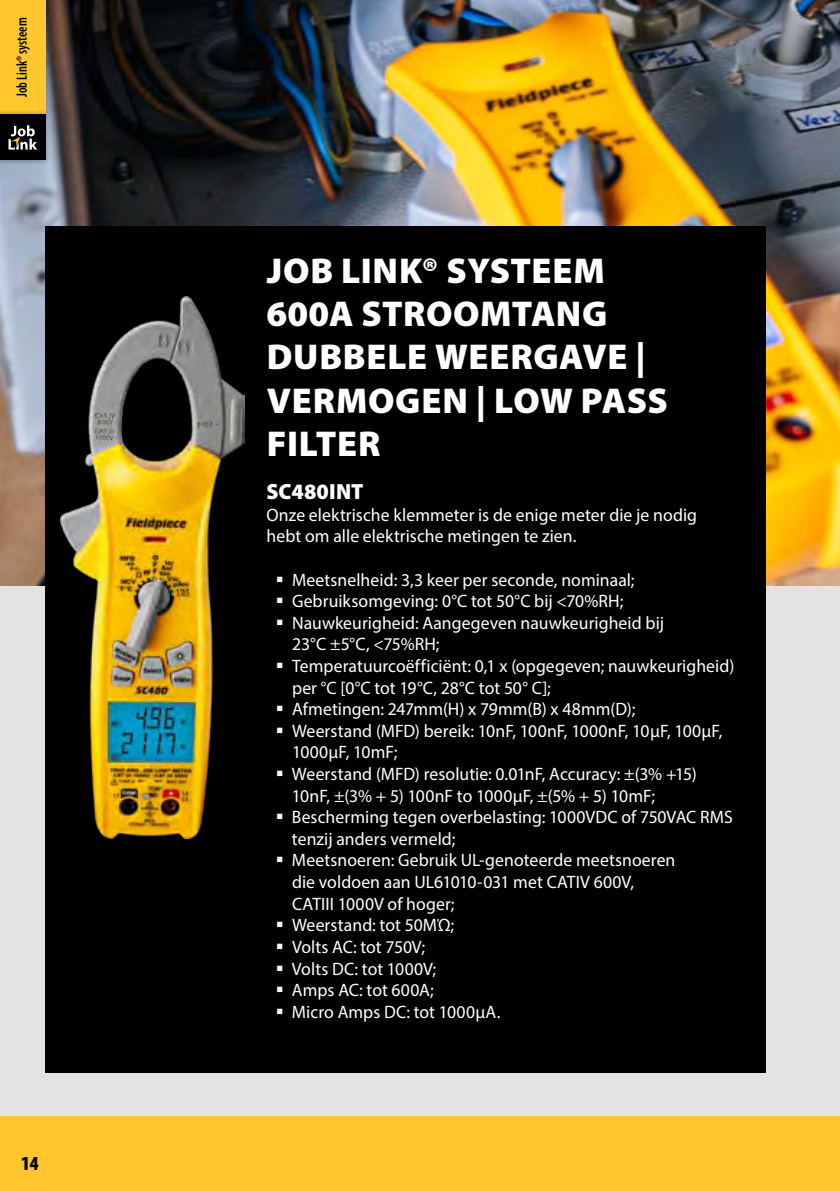
<style>
.page{position:relative;width:840px;height:1191px;background:#fff}
.page>*{position:absolute;margin:0;border:0;box-sizing:border-box;transform-origin:0 0}
.t1{font:900 36px/43.2px "Myriad Pro";letter-spacing:.015em;color:#fff}
.t2{font:900 22px "Myriad Pro";letter-spacing:.005em;color:#fff}
.t3{font:900 condensed 20px "Myriad Pro";color:#000}
.t4{font:18px/21.6px "Myriad Pro";letter-spacing:.005em;color:#fff}
.t5{font:600 condensed 15px "Myriad Pro";color:#000;scale:.9 1}
</style>
<div class="page">
<div style="left:0;top:1115px;width:839px;height:76px;background:#ffc72d"></div>
<div style="left:0;top:585px;width:839px;height:530px;background:#e3e3e3"></div>
<img style="left:0;top:0;width:839px;height:585px">
<div style="left:45px;top:227px;width:720px;height:845px;background:#000"></div>
<img style="left:60px;top:296px;width:185px;height:542px">
<div style="left:0;top:0;width:50px;height:120px;background:#000;opacity:.35"></div>
<div style="left:0;top:0;width:45px;height:115px;background:#ffc72d"></div>
<div style="left:0;top:110px;width:50px;height:55px;background:#000;opacity:.35"></div>
<div style="left:0;top:115px;width:45px;height:45px;background:#000"></div>
<svg style="left:9px;top:125px;width:28px;height:25px"></svg>
<p class="t5" style="left:13px;top:97px;width:90px;rotate:-90deg">Job Link® systeem</p>
<p class="t3" style="left:21px;top:1150px;width:19px">14</p>
<h1 class="t1" style="left:266px;top:248px;width:402px">JOB LINK® SYSTEEM<br>600A STROOMTANG<br>DUBBELE WEERGAVE |<br>VERMOGEN | LOW PASS<br>FILTER</h1>
<p class="t2" style="left:266px;top:477px;width:98px">SC480INT</p>
<p class="t4" style="left:266px;top:503px;width:432px">Onze elektrische klemmeter is de enige meter die je nodig hebt om alle elektrische metingen te zien.</p>
<p class="t4" style="left:292px;top:568px;width:444px">Meetsnelheid: 3,3 keer per seconde, nominaal; Gebruiksomgeving: 0°C tot 50°C bij &lt;70%RH; Nauwkeurigheid: Aangegeven nauwkeurigheid bij<br>23°C ±5°C, &lt;75%RH;<br>Temperatuurcoëfficiënt: 0,1 x (opgegeven; nauwkeurigheid) per °C [0°C tot 19°C, 28°C tot 50° C];<br>Afmetingen: 247mm(H) x 79mm(B) x 48mm(D);<br>Weerstand (MFD) bereik: 10nF, 100nF, 1000nF, 10μF, 100μF, 1000μF, 10mF;<br>Weerstand (MFD) resolutie: 0.01nF, Accuracy: ±(3% +15)<br>10nF, ±(3% + 5) 100nF to 1000μF, ±(5% + 5) 10mF; Bescherming tegen overbelasting: 1000VDC of 750VAC RMS tenzij anders vermeld;<br>Meetsnoeren: Gebruik UL-genoteerde meetsnoeren<br>die voldoen aan UL61010-031 met CATIV 600V,<br>CATIII 1000V of hoger;<br>Weerstand: tot 50MΏ;<br>Volts AC: tot 750V;<br>Volts DC: tot 1000V;<br>Amps AC: tot 600A;<br>Micro Amps DC: tot 1000μA.</p>
</div>
